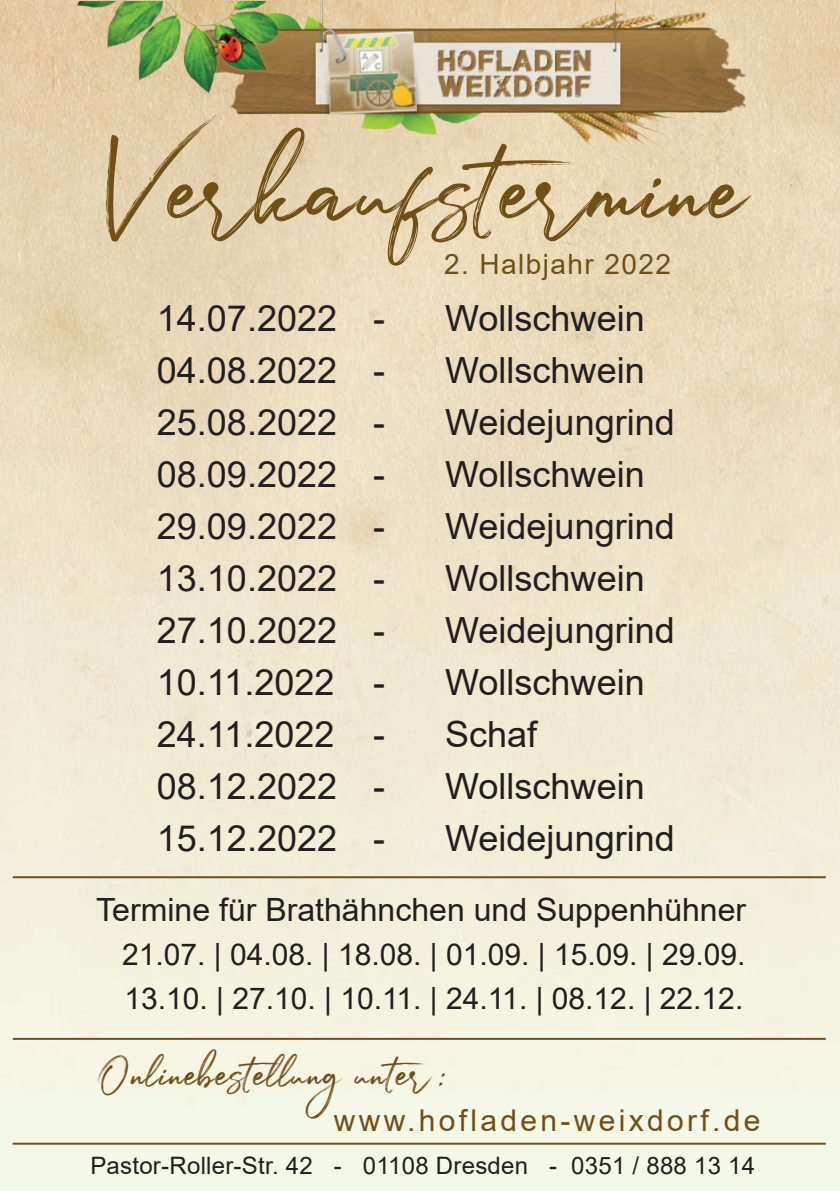
<style>
.page{position:relative;width:840px;height:1191px;background:#fff}
.page>*{position:absolute;margin:0;border:0;box-sizing:border-box;transform-origin:0 0}
.t1{font:120px "Julietta Messie Regular";color:#715018}
.t2{font:46px "Julietta Messie Regular";color:#715018}
.t3{font:36px "Arial";color:#231f20}
.t4{font:32px "Arial";color:#231f20}
.t5{font:30px/44px "Arial";color:#231f20}
.t6{font:30px "Arial";letter-spacing:.11em;color:#715018}
.t7{font:28px "Arial";letter-spacing:.05em;color:#715018}
.t8{font:24px "Arial";letter-spacing:.01em;color:#231f20}
</style>
<div class="page">
<img style="left:0;top:0;width:839px;height:1191px">
<img style="left:66px;top:1px;width:695px;height:144px">
<hr style="left:13px;top:1142px;width:812px;height:2px;background:#715019">
<hr style="left:13px;top:876px;width:812px;height:2px;background:#715019">
<hr style="left:13px;top:1037px;width:812px;height:2px;background:#715019">
<h1 class="t1" style="left:100px;top:109px;width:644px">Verkaufstermine</h1>
<p class="t3" style="left:157px;top:293px;width:229px">14.07.2022 -</p>
<p class="t3" style="left:445px;top:293px;width:201px">Wollschwein</p>
<p class="t3" style="left:157px;top:345px;width:229px">04.08.2022 -</p>
<p class="t3" style="left:445px;top:345px;width:201px">Wollschwein</p>
<p class="t3" style="left:157px;top:397px;width:229px">25.08.2022 -</p>
<p class="t3" style="left:445px;top:397px;width:231px">Weidejungrind</p>
<p class="t3" style="left:157px;top:449px;width:229px">08.09.2022 -</p>
<p class="t3" style="left:445px;top:449px;width:201px">Wollschwein</p>
<p class="t3" style="left:157px;top:501px;width:229px">29.09.2022 -</p>
<p class="t3" style="left:445px;top:501px;width:231px">Weidejungrind</p>
<p class="t3" style="left:157px;top:553px;width:229px">13.10.2022 -</p>
<p class="t3" style="left:445px;top:553px;width:201px">Wollschwein</p>
<p class="t3" style="left:157px;top:605px;width:229px">27.10.2022 -</p>
<p class="t3" style="left:445px;top:605px;width:231px">Weidejungrind</p>
<p class="t3" style="left:157px;top:657px;width:229px">10.11.2022 -</p>
<p class="t3" style="left:445px;top:657px;width:201px">Wollschwein</p>
<p class="t3" style="left:157px;top:709px;width:229px">24.11.2022 -</p>
<p class="t3" style="left:445px;top:709px;width:94px">Schaf</p>
<p class="t3" style="left:157px;top:761px;width:229px">08.12.2022 -</p>
<p class="t3" style="left:445px;top:761px;width:201px">Wollschwein</p>
<p class="t3" style="left:157px;top:813px;width:229px">15.12.2022 -</p>
<p class="t3" style="left:445px;top:813px;width:231px">Weidejungrind</p>
<p class="t7" style="left:444px;top:245px;width:228px">2. Halbjahr 2022</p>
<p class="t4" style="left:96px;top:887px;width:651px">Termine für Brathähnchen und Suppenhühner</p>
<p class="t5" style="left:122px;top:932px;width:624px">21.07. | 04.08. | 18.08. | 01.09. | 15.09. | 29.09.<br>13.10. | 27.10. | 10.11. | 24.11. | 08.12. | 22.12.</p>
<p class="t2" style="left:98px;top:1043px;width:354px">Onlinebestellung unter:</p>
<p class="t6" style="left:334px;top:1099px;width:428px">www.hofladen-weixdorf.de</p>
<p class="t8" style="left:90px;top:1149px;width:666px">Pastor-Roller-Str. 42 - 01108 Dresden - 0351 / 888 13 14</p>
</div>
